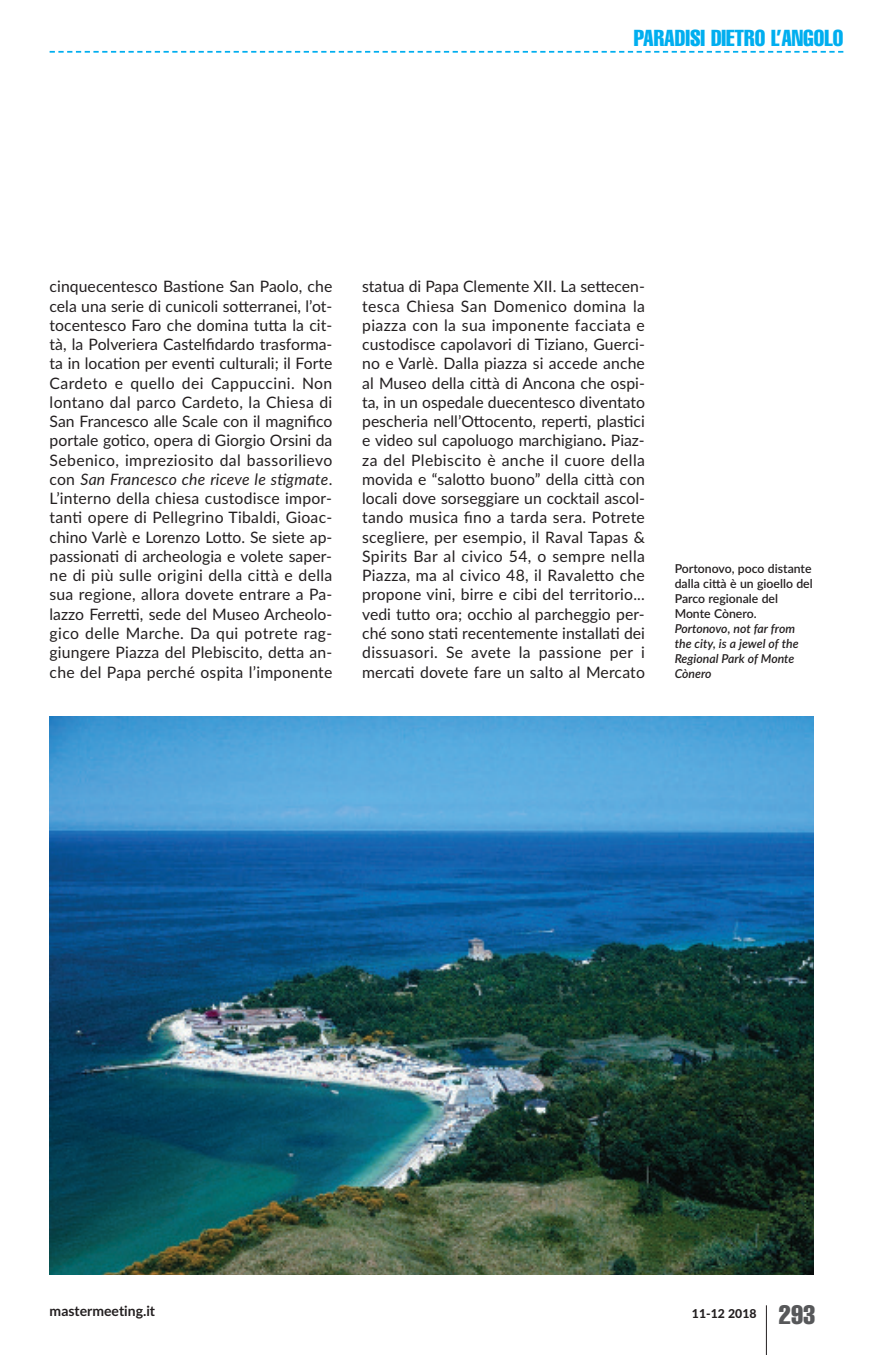
<style>
.page{position:relative;width:893px;height:1355px;background:#fff}
.page>*{position:absolute;margin:0;border:0;box-sizing:border-box;transform-origin:0 0}
.t1{font:extra-condensed 22.75px "Helvetica";color:#00aeef}
.t2{font:15.75px/19.2px "Lato";letter-spacing:.01em;color:#231f20;text-align:justify}
.t3{font:700 14px "Lato";color:#231f20}
.t4{font:600 12.25px/14.9px "Lato";color:#231f20}
.t5{font:italic 600 12.25px/14.9px "Lato";color:#231f20}
.t6{font:800 12.25px "Lato";color:#231f20}
.s1{font-style:italic}
.s2{font-weight:700}
.s3{font-family:"Helvetica";font-weight:400;font-stretch:extra-condensed;font-size:26.25px;color:#57585a}
</style>
<div class="page">
<hr style="left:766px;top:1305px;width:1px;height:49px;background:#231f20">
<svg style="left:50px;top:51px;width:793px;height:2px"></svg>
<img style="left:50px;top:716px;width:764px;height:558px">
<h1 class="t1" style="left:634px;top:30px;width:211px">PARADISI DIETRO L’ANGOLO</h1>
<p class="t2" style="left:50px;top:277px;width:284px">cinquecentesco Bastione San Paolo, che cela una serie di cunicoli sotterranei, l’ot&shy;tocentesco Faro che domina tutta la cit&shy;tà, la Polveriera Castelfidardo trasforma&shy;ta in location per eventi culturali; il Forte Cardeto e quello dei Cappuccini. Non lontano dal parco Cardeto, la Chiesa di San Francesco alle Scale con il magnifico portale gotico, opera di Giorgio Orsini da Sebenico, impreziosito dal bassorilievo con <span class="s1">San Francesco che riceve le stigmate</span>.<br>L’interno della chiesa custodisce impor&shy;tanti opere di Pellegrino Tibaldi, Gioac&shy;chino Varlè e Lorenzo Lotto. Se siete ap&shy;passionati di archeologia e volete saper&shy;ne di più sulle origini della città e della sua regione, allora dovete entrare a Pa&shy;lazzo Ferretti, sede del Museo Archeolo&shy;gico delle Marche. Da qui potrete rag&shy;giungere Piazza del Plebiscito, detta an&shy;che del Papa perché ospita l’imponente</p>
<p class="t2" style="left:362px;top:277px;width:284px">statua di Papa Clemente XII. La settecen&shy;tesca Chiesa San Domenico domina la piazza con la sua imponente facciata e custodisce capolavori di Tiziano, Guerci&shy;no e Varlè. Dalla piazza si accede anche al Museo della città di Ancona che ospi&shy;ta, in un ospedale duecentesco diventato pescheria nell’Ottocento, reperti, plastici e video sul capoluogo marchigiano<span class="s2">.</span> Piaz&shy;za del Plebiscito è anche il cuore della movida e “salotto buono” della città con locali dove sorseggiare un cocktail ascol&shy;tando musica fino a tarda sera. Potrete scegliere, per esempio, il Raval Tapas &amp; Spirits Bar al civico 54, o sempre nella Piazza, ma al civico 48, il Ravaletto che propone vini, birre e cibi del territorio... vedi tutto ora; occhio al parcheggio per&shy;ché sono stati recentemente installati dei dissuasori. Se avete la passione per i mercati dovete fare un salto al Mercato</p>
<p class="t4" style="left:675px;top:561px;width:140px">Portonovo, poco distante dalla città è un gioello del<br>Parco regionale del<br>Monte Cònero.</p>
<p class="t5" style="left:675px;top:621px;width:125px">Portonovo, not far from the city, is a jewel of the<br>Regional Park of Monte<br>Cònero</p>
<p class="t3" style="left:50px;top:1302px;width:107px">mastermeeting.it</p>
<p class="t6" style="left:692px;top:1306px;width:125px">11-12 2018 <span class="s3">293</span></p>
</div>
